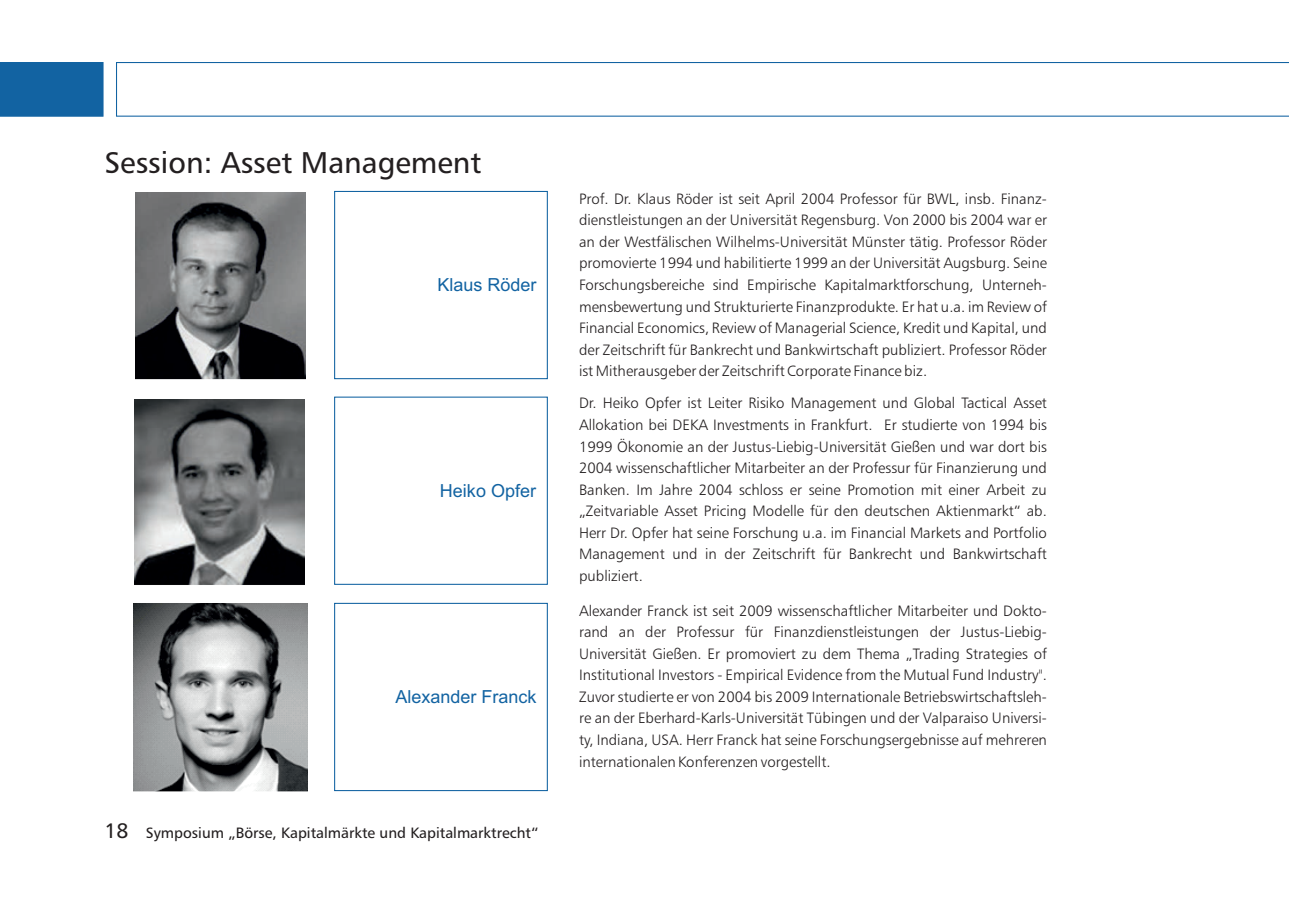
<style>
.page{position:relative;width:1289px;height:919px;background:#fff}
.page>*{position:absolute;margin:0;border:0;box-sizing:border-box;transform-origin:0 0}
.t1{font:30px "Humanist 777 BT Roman B";color:#231f20}
.t2{font:18px "Arial";color:#1263a2}
.t3{font:15px/21.6px "Humanist 777 BT Light B";color:#231f20;text-align:justify}
.t4{font:15px "Humanist 777 BT Roman B";color:#231f20}
.s1{font-size:21px}
</style>
<div class="page">
<img style="left:133px;top:603px;width:174px;height:188px">
<img style="left:135px;top:400px;width:170px;height:185px">
<img style="left:135px;top:192px;width:170px;height:187px">
<div style="left:0;top:62px;width:103px;height:55px;background:#1263a2"></div>
<svg style="left:116px;top:62px;width:1172px;height:55px"></svg>
<div style="left:112px;top:791px;width:434px;height:69px;background:#fff;border:1px solid #fff"></div>
<div style="left:108px;top:379px;width:424px;height:17px;background:#fff;border:1px solid #fff"></div>
<div style="left:334px;top:602px;width:214px;height:189px;border:1px solid #1263a2"></div>
<div style="left:334px;top:396px;width:214px;height:189px;border:1px solid #1263a2"></div>
<div style="left:334px;top:191px;width:214px;height:188px;border:1px solid #1263a2"></div>
<h1 class="t1" style="left:104px;top:150px;width:378px">Session: Asset Management</h1>
<p class="t2" style="left:437px;top:278px;width:101px">Klaus Röder</p>
<p class="t2" style="left:440px;top:483px;width:98px">Heiko Opfer</p>
<p class="t2" style="left:395px;top:690px;width:143px">Alexander Franck</p>
<p class="t4" style="left:105px;top:826px;width:435px"><span class="s1">18</span> Symposium „Börse, Kapitalmärkte und Kapitalmarktrecht“</p>
<p class="t3" style="left:579px;top:189px;width:469px">Prof. Dr. Klaus Röder ist seit April 2004 Professor für BWL, insb. Finanz&shy;dienstleistungen an der Universität Regensburg. Von 2000 bis 2004 war er an der Westfälischen Wilhelms-Universität Münster tätig. Professor Röder promovierte 1994 und habilitierte 1999 an der Universität Augsburg. Seine Forschungsbereiche sind Empirische Kapitalmarktforschung, Unterneh&shy;mensbewertung und Strukturierte Finanzprodukte. Er hat u.a. im Review of Financial Economics, Review of Managerial Science, Kredit und Kapital, und der Zeitschrift für Bankrecht und Bankwirtschaft publiziert. Professor Röder ist Mitherausgeber der Zeitschrift Corporate Finance biz.</p>
<p class="t3" style="left:579px;top:393px;width:469px">Dr. Heiko Opfer ist Leiter Risiko Management und Global Tactical Asset Allokation bei DEKA Investments in Frankfurt. Er studierte von 1994 bis 1999 Ökonomie an der Justus-Liebig-Universität Gießen und war dort bis 2004 wissenschaftlicher Mitarbeiter an der Professur für Finanzierung und Banken. Im Jahre 2004 schloss er seine Promotion mit einer Arbeit zu „Zeitvariable Asset Pricing Modelle für den deutschen Aktienmarkt“ ab.<br>Herr Dr. Opfer hat seine Forschung u.a. im Financial Markets and Portfolio Management und in der Zeitschrift für Bankrecht und Bankwirtschaft publiziert.</p>
<p class="t3" style="left:579px;top:601px;width:469px">Alexander Franck ist seit 2009 wissenschaftlicher Mitarbeiter und Dokto&shy;rand an der Professur für Finanzdienstleistungen der Justus-Liebig-Universität Gießen. Er promoviert zu dem Thema „Trading Strategies of Institutional Investors - Empirical Evidence from the Mutual Fund Industry".<br>Zuvor studierte er von 2004 bis 2009 Internationale Betriebswirtschaftsleh&shy;re an der Eberhard-Karls-Universität Tübingen und der Valparaiso Universi&shy;ty, Indiana, USA. Herr Franck hat seine Forschungsergebnisse auf mehreren internationalen Konferenzen vorgestellt.</p>
</div>
